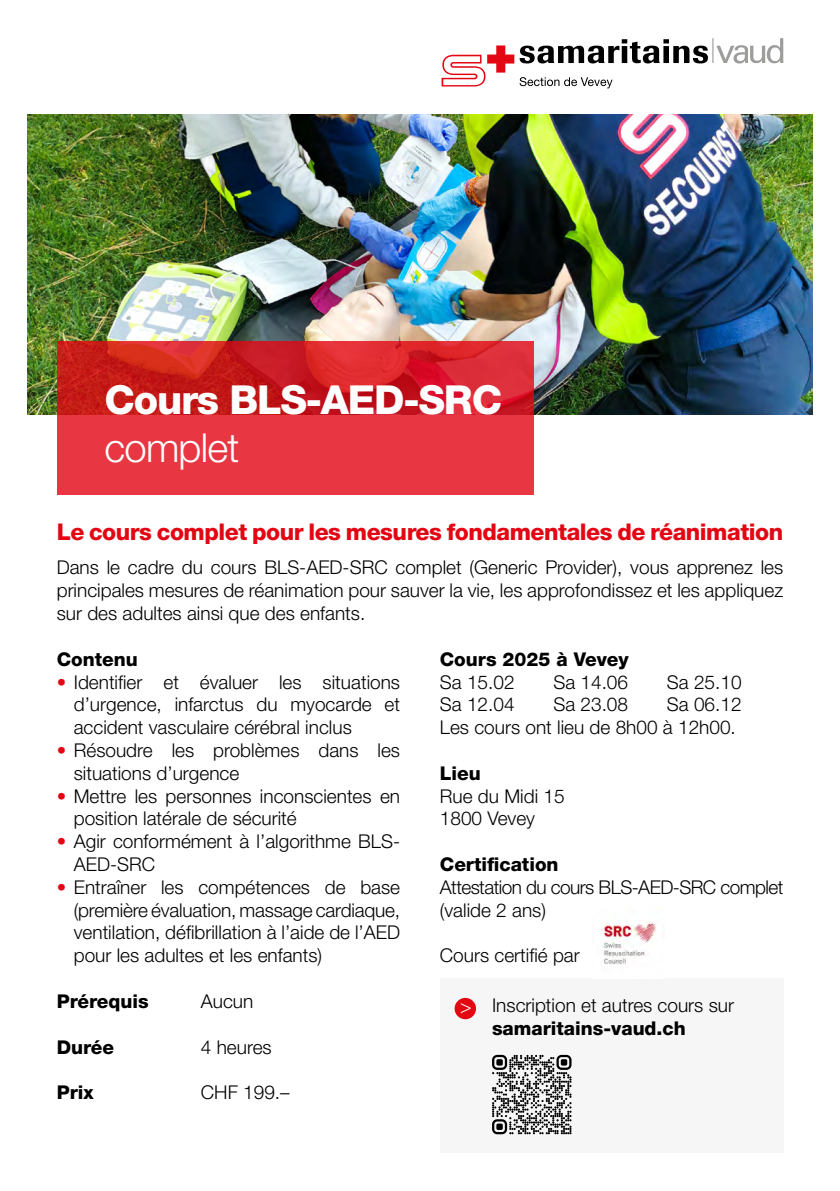
<style>
.page{position:relative;width:840px;height:1191px;background:#fff}
.page>*{position:absolute;margin:0;border:0;box-sizing:border-box;transform-origin:0 0}
.t1{font:800 40px "Helvetica Neue LT Std";letter-spacing:-.03em;color:#fff}
.t2{font:300 40px "Helvetica Neue LT Pro";letter-spacing:-.02em;color:#fff}
.t3{font:800 23px "Helvetica Neue LT Std";letter-spacing:-.02em;color:#e30613}
.t4{font:300 19px/22.8px "Helvetica Neue LT Pro";color:#000}
.t5{font:800 19px "Helvetica Neue LT Std";color:#000}
.t6{font:300 19px/22.8px "Helvetica Neue LT Pro";letter-spacing:-.03em;color:#000}
.t7{font:300 19px "Helvetica Neue LT Pro";color:#fff}
.s1{color:#e30613}
</style>
<div class="page">
<img style="left:28px;top:115px;width:783px;height:299px">
<svg style="left:441px;top:38px;width:342px;height:50px"></svg>
<svg style="left:57px;top:342px;width:476px;height:153px;background:#db2b33"></svg>
<div style="left:439px;top:977px;width:343px;height:175px;background:#f6f6f6"></div>
<div style="left:454px;top:998px;width:21px;height:21px;background:#e30613;border-radius:50%"></div>
<img style="left:600px;top:921px;width:64px;height:44px">
<svg style="left:492px;top:1054px;width:79px;height:80px"></svg>
<h1 class="t1" style="left:104px;top:376px;width:399px">Cours BLS-AED-SRC</h1>
<h1 class="t2" style="left:104px;top:423px;width:136px">complet</h1>
<p class="t3" style="left:57px;top:518px;width:727px">Le cours complet pour les mesures fondamentales de réanimation</p>
<p class="t4" style="left:57px;top:556px;width:727px;text-align:justify">Dans le cadre du cours BLS-AED-SRC complet (Generic Provider), vous apprenez les principales mesures de réanimation pour sauver la vie, les approfondissez et les appliquez sur des adultes ainsi que des enfants.</p>
<p class="t5" style="left:57px;top:647px;width:82px">Contenu</p>
<p class="t4" style="left:74px;top:670px;width:327px;text-align:justify;text-indent:-17px"><span class="s1">•</span> Identifier et évaluer les situations d’urgence, infarctus du myocarde et accident vasculaire cérébral inclus</p>
<p class="t4" style="left:74px;top:738px;width:327px;text-indent:-17px"><span class="s1">•</span> Résoudre les problèmes dans les situations d’urgence</p>
<p class="t4" style="left:74px;top:784px;width:328px;text-indent:-17px"><span class="s1">•</span> Mettre les personnes inconscientes en position latérale de sécurité</p>
<p class="t4" style="left:74px;top:829px;width:327px;text-indent:-17px"><span class="s1">•</span> Agir conformément à l’algorithme BLS-<br>AED-SRC</p>
<p class="t4" style="left:74px;top:875px;width:328px;text-align:justify;text-indent:-17px"><span class="s1">•</span> Entraîner les compétences de base (première évaluation, massage cardiaque, ventilation, défibrillation à l’aide de l’AED pour les adultes et les enfants)</p>
<p class="t5" style="left:57px;top:989px;width:93px">Prérequis</p>
<p class="t4" style="left:201px;top:989px;width:54px">Aucun</p>
<p class="t5" style="left:57px;top:1035px;width:59px">Durée</p>
<p class="t4" style="left:201px;top:1035px;width:72px">4 heures</p>
<p class="t5" style="left:57px;top:1081px;width:38px">Prix</p>
<p class="t4" style="left:201px;top:1080px;width:90px">CHF 199.–</p>
<p class="t5" style="left:439px;top:647px;width:190px">Cours 2025 à Vevey</p>
<p class="t4" style="left:439px;top:670px;width:76px">Sa 15.02</p>
<p class="t4" style="left:553px;top:670px;width:76px">Sa 14.06</p>
<p class="t4" style="left:666px;top:670px;width:76px">Sa 25.10</p>
<p class="t4" style="left:439px;top:693px;width:76px">Sa 12.04</p>
<p class="t4" style="left:553px;top:693px;width:76px">Sa 23.08</p>
<p class="t4" style="left:439px;top:693px;width:303px;text-indent:227px">Sa 06.12<br>Les cours ont lieu de 8h00 à 12h00.</p>
<p class="t5" style="left:439px;top:761px;width:42px">Lieu</p>
<p class="t4" style="left:439px;top:784px;width:126px">Rue du Midi 15<br>1800 Vevey</p>
<p class="t5" style="left:439px;top:853px;width:120px">Certification</p>
<p class="t6" style="left:439px;top:875px;width:345px">Attestation du cours BLS-AED-SRC complet (valide 2 ans)</p>
<p class="t4" style="left:439px;top:943px;width:141px">Cours certifié par</p>
<p class="t4" style="left:492px;top:993px;width:243px">Inscription et autres cours sur</p>
<p class="t5" style="left:492px;top:1016px;width:195px">samaritains-vaud.ch</p>
<p class="t7" style="left:460px;top:995px;width:13px">&gt;</p>
</div>
